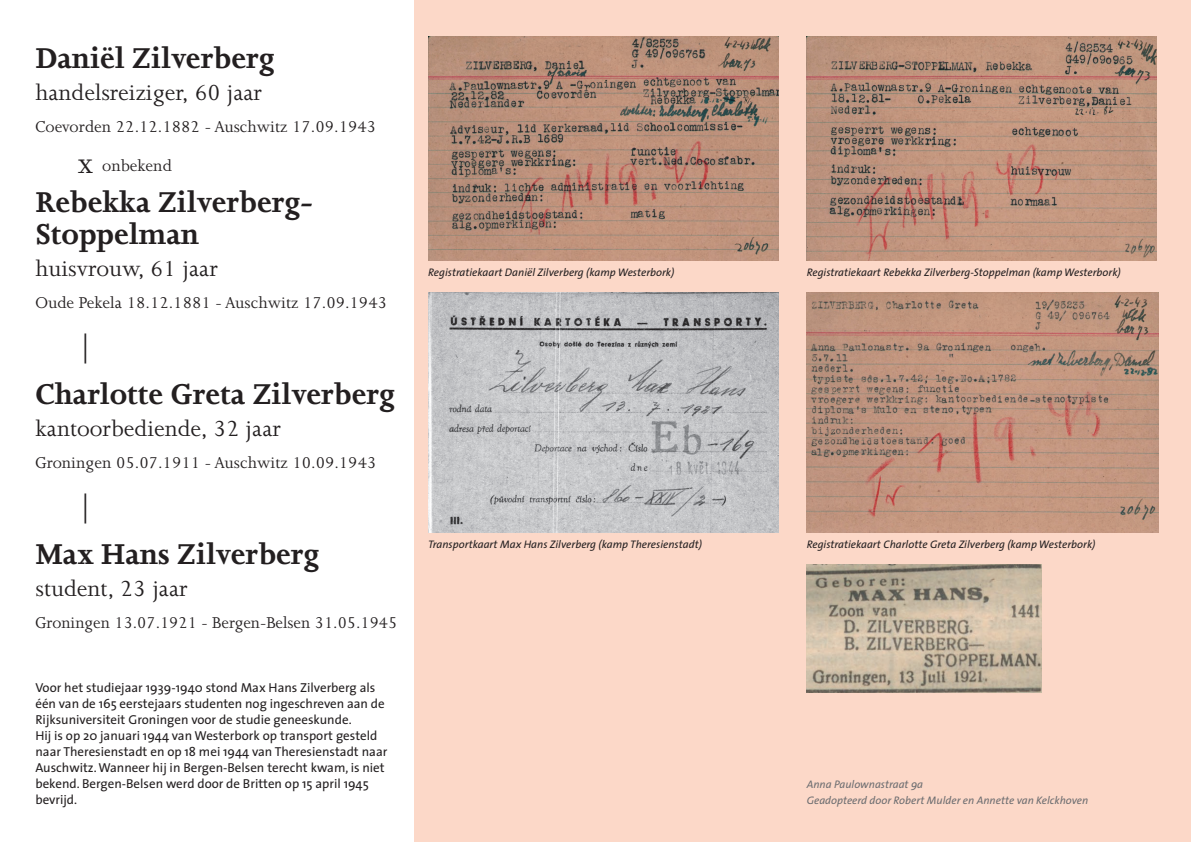
<style>
.page{position:relative;width:1191px;height:842px;background:#fff}
.page>*{position:absolute;margin:0;border:0;box-sizing:border-box;transform-origin:0 0}
.t1{font:700 33px/32px "Joanna";color:#231f20}
.t2{font:30px "Joanna";color:#231f20}
.t3{font:25px "Joanna";color:#231f20}
.t4{font:18px/39px "Joanna";color:#231f20}
.t5{font:13px/16px "The Sans";color:#231f20}
.t6{font:italic 11px "The Sans";color:#231f20}
.t7{font:italic 11px/16px "The Sans";color:#6c6d70}
.s1{font-size:33px}
</style>
<div class="page">
<div style="left:414px;top:0;width:777px;height:842px;background:#fcd8c8"></div>
<img style="left:428px;top:36px;width:350px;height:224px">
<img style="left:806px;top:292px;width:352px;height:240px">
<img style="left:806px;top:36px;width:351px;height:224px">
<img style="left:428px;top:292px;width:350px;height:240px">
<img style="left:806px;top:564px;width:235px;height:128px">
<h1 class="t1" style="left:35px;top:42px;width:240px">Daniël Zilverberg</h1>
<h3 class="t3" style="left:35px;top:79px;width:228px">handelsreiziger, 60 jaar</h3>
<h3 class="t4" style="left:78px;top:107px;width:300px;text-indent:-43px">Coevorden 22.12.1882 - Auschwitz 17.09.1943 <span class="s1">x</span> onbekend</h3>
<h1 class="t1" style="left:35px;top:186px;width:280px">Rebekka Zilverberg-<br>Stoppelman</h1>
<h3 class="t3" style="left:35px;top:255px;width:184px">huisvrouw, 61 jaar</h3>
<h3 class="t4" style="left:35px;top:283px;width:353px">Oude Pekela 18.12.1881 - Auschwitz 17.09.1943</h3>
<h2 class="t2" style="left:78px;top:331px;width:17px">|</h2>
<h1 class="t1" style="left:35px;top:378px;width:361px">Charlotte Greta Zilverberg</h1>
<h3 class="t3" style="left:35px;top:415px;width:247px">kantoorbediende, 32 jaar</h3>
<h3 class="t4" style="left:35px;top:443px;width:342px">Groningen 05.07.1911 - Auschwitz 10.09.1943</h3>
<h2 class="t2" style="left:78px;top:491px;width:17px">|</h2>
<h1 class="t1" style="left:35px;top:538px;width:285px">Max Hans Zilverberg</h1>
<h3 class="t3" style="left:35px;top:575px;width:154px">student, 23 jaar</h3>
<h3 class="t4" style="left:35px;top:603px;width:363px">Groningen 13.07.1921 - Bergen-Belsen 31.05.1945</h3>
<p class="t5" style="left:35px;top:679px;width:353px">Voor het studiejaar 1939-1940 stond Max Hans Zilverberg als één van de 165 eerstejaars studenten nog ingeschreven aan de Rijksuniversiteit Groningen voor de studie geneeskunde.<br>Hij is op 20 januari 1944 van Westerbork op transport gesteld naar Theresienstadt en op 18 mei 1944 van Theresienstadt naar Auschwitz. Wanneer hij in Bergen-Belsen terecht kwam, is niet bekend. Bergen-Belsen werd door de Britten op 15 april 1945 bevrijd.</p>
<p class="t6" style="left:428px;top:263px;width:248px">Registratiekaart Daniël Zilverberg (kamp Westerbork)</p>
<p class="t6" style="left:806px;top:263px;width:315px">Registratiekaart Rebekka Zilverberg-Stoppelman (kamp Westerbork)</p>
<p class="t6" style="left:428px;top:535px;width:275px">Transportkaart Max Hans Zilverberg (kamp Theresienstadt)</p>
<p class="t6" style="left:806px;top:535px;width:290px">Registratiekaart Charlotte Greta Zilverberg (kamp Westerbork)</p>
<p class="t7" style="left:806px;top:776px;width:283px">Anna Paulownastraat 9a<br>Geadopteerd door Robert Mulder en Annette van Kelckhoven</p>
</div>
